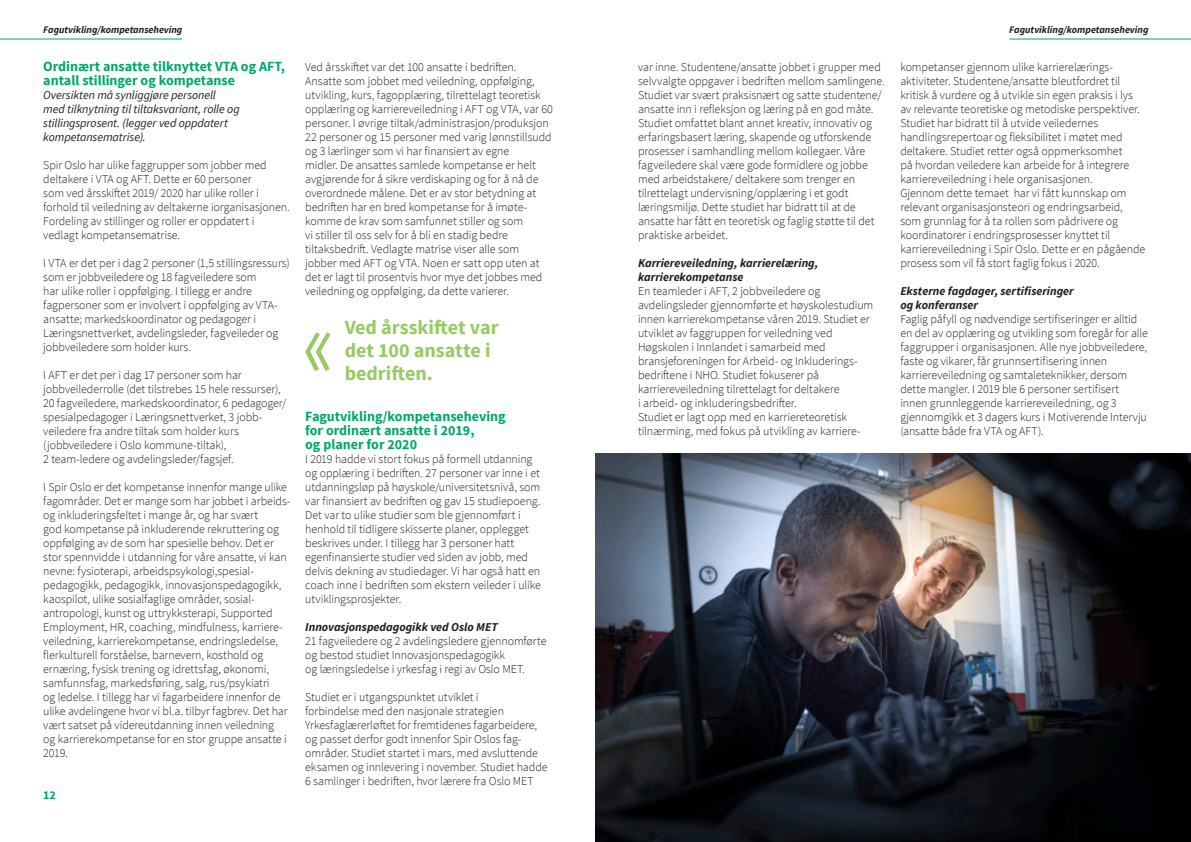
<style>
.page{position:relative;width:1191px;height:842px;background:#fff}
.page>*{position:absolute;margin:0;border:0;box-sizing:border-box;transform-origin:0 0}
.Sitat{font:700 20px/23px "Source Sans Pro";color:#95cb64}
.mengdetekst{font:700 14px/14px "Source Sans Pro";color:#00a868}
.mellomtittel{font:700 14px/14px "Source Sans Pro";color:#00a868}
.mengdetekst-2{font:300 12px/14px "Source Sans Pro";letter-spacing:-.01em;color:#231f20}
.mengdetekst-3{font:italic 700 12px/14px "Source Sans Pro";color:#231f20}
.mengdetekst-4{font:italic 12px/14px "Source Sans Pro";letter-spacing:-.01em;color:#231f20}
.t1{font:700 12px "Source Sans Pro";color:#00a868}
.t2{font:italic 700 10px "Source Sans Pro";color:#231f20}
</style>
<div class="page">
<svg style="left:305px;top:332px;width:25px;height:39px"></svg>
<img style="left:595px;top:454px;width:596px;height:388px">
<hr style="left:0;top:39px;width:182px;height:1px;background:#00a868">
<hr style="left:1009px;top:39px;width:182px;height:1px;background:#00a868">
<p class="t2" style="left:43px;top:23px;width:141px">Fagutvikling/kompetanseheving</p>
<p class="t2" style="left:1009px;top:23px;width:141px">Fagutvikling/kompetanseheving</p>
<p class="mellomtittel" style="left:43px;top:59px;width:243px">Ordinært ansatte tilknyttet VTA og AFT, antall stillinger og kompetanse</p>
<p class="mengdetekst-4" style="left:43px;top:88px;width:198px">Oversikten må synliggjøre personell med tilknytning til tiltaksvariant, rolle og stillingsprosent. (legger ved oppdatert kompetansematrise).</p>
<p class="mengdetekst-2" style="left:43px;top:158px;width:225px">Spir Oslo har ulike faggrupper som jobber med deltakere i VTA og AFT. Dette er 60 personer</p>
<p class="mengdetekst-2" style="left:43px;top:186px;width:248px">som ved årsskiftet 2019/ 2020 har ulike roller i forhold til veiledning av deltakerne iorganisasjonen.<br>Fordeling av stillinger og roller er oppdatert i vedlagt kompetansematrise.</p>
<p class="mengdetekst-2" style="left:43px;top:256px;width:248px">I VTA er det per i dag 2 personer (1,5 stillingsressurs) som er jobbveiledere og 18 fagveiledere som<br>har ulike roller i oppfølging. I tillegg er andre fagpersoner som er involvert i oppfølging av VTA&shy;ansatte; markedskoordinator og pedagoger i Læringsnettverket, avdelingsleder, fagveileder og jobbveiledere som holder kurs.</p>
<p class="mengdetekst-2" style="left:43px;top:368px;width:245px">I AFT er det per i dag 17 personer som har jobbveilederrolle (det tilstrebes 15 hele ressurser), 20 fagveiledere, markedskoordinator, 6 pedagoger/ spesialpedagoger i Læringsnettverket, 3 jobb&shy;veiledere fra andre tiltak som holder kurs (jobbveiledere i Oslo kommune-tiltak),<br>2 team-ledere og avdelingsleder/fagsjef.</p>
<p class="mengdetekst-2" style="left:43px;top:480px;width:249px">I Spir Oslo er det kompetanse innenfor mange ulike fagområder. Det er mange som har jobbet i arbeids&shy;og inkluderingsfeltet i mange år, og har svært<br>god kompetanse på inkluderende rekruttering og oppfølging av de som har spesielle behov. Det er stor spennvidde i utdanning for våre ansatte, vi kan nevne: fysioterapi, arbeidspsykologi,spesial&shy;pedagogikk, pedagogikk, innovasjonspedagogikk, kaospilot, ulike sosialfaglige områder, sosial&shy;antropologi, kunst og uttrykksterapi, Supported Employment, HR, coaching, mindfulness, karriere&shy;veiledning, karrierekompetanse, endringsledelse, flerkulturell forståelse, barnevern, kosthold og ernæring, fysisk trening og idrettsfag, økonomi,</p>
<p class="mengdetekst-2" style="left:43px;top:676px;width:246px">samfunnsfag, markedsføring, salg, rus/psykiatri<br>og ledelse. I tillegg har vi fagarbeidere innenfor de ulike avdelingene hvor vi bl.a. tilbyr fagbrev. Det har vært satset på videreutdanning innen veiledning og karrierekompetanse for en stor gruppe ansatte i 2019.</p>
<p class="t1" style="left:43px;top:787px;width:14px">12</p>
<p class="mengdetekst-2" style="left:305px;top:60px;width:249px">Ved årsskiftet var det 100 ansatte i bedriften.<br>Ansatte som jobbet med veiledning, oppfølging, utvikling, kurs, fagopplæring, tilrettelagt teoretisk opplæring og karriereveiledning i AFT og VTA, var 60 personer. I øvrige tiltak/administrasjon/produksjon</p>
<p class="mengdetekst-2" style="left:305px;top:130px;width:248px">22 personer og 15 personer med varig lønnstillsudd og 3 lærlinger som vi har finansiert av egne<br>midler. De ansattes samlede kompetanse er helt avgjørende for å sikre verdiskaping og for å nå de overordnede målene. Det er av stor betydning at bedriften har en bred kompetanse for å imøte&shy;komme de krav som samfunnet stiller og som<br>vi stiller til oss selv for å bli en stadig bedre tiltaksbedrift. Vedlagte matrise viser alle som jobber med AFT og VTA. Noen er satt opp uten at det er lagt til prosentvis hvor mye det jobbes med veiledning og oppfølging, da dette varierer.</p>
<p class="Sitat" style="left:345px;top:317px;width:156px">Ved årsskiftet var det 100 ansatte i bedriften.</p>
<p class="mengdetekst" style="left:305px;top:409px;width:202px">Fagutvikling/kompetanseheving for ordinært ansatte i 2019,<br>og planer for 2020</p>
<p class="mengdetekst-2" style="left:305px;top:452px;width:237px">I 2019 hadde vi stort fokus på formell utdanning og opplæring i bedriften. 27 personer var inne i et utdanningsløp på høyskole/universitetsnivå, som var finansiert av bedriften og gav 15 studiepoeng.<br>Det var to ulike studier som ble gjennomført i henhold til tidligere skisserte planer, opplegget beskrives under. I tillegg har 3 personer hatt egenfinansierte studier ved siden av jobb, med delvis dekning av studiedager. Vi har også hatt en coach inne i bedriften som ekstern veileder i ulike utviklingsprosjekter.</p>
<p class="mengdetekst-3" style="left:305px;top:619px;width:194px">Innovasjonspedagogikk ved Oslo MET</p>
<p class="mengdetekst-2" style="left:305px;top:634px;width:243px">21 fagveiledere og 2 avdelingsledere gjennomførte og bestod studiet Innovasjonspedagogikk</p>
<p class="mengdetekst-2" style="left:305px;top:662px;width:221px">og læringsledelse i yrkesfag i regi av Oslo MET.</p>
<p class="mengdetekst-2" style="left:305px;top:690px;width:175px">Studiet er i utgangspunktet utviklet i</p>
<p class="mengdetekst-2" style="left:305px;top:704px;width:233px">forbindelse med den nasjonale strategien<br>Yrkesfaglærerløftet for fremtidenes fagarbeidere,</p>
<p class="mengdetekst-2" style="left:305px;top:732px;width:244px">og passet derfor godt innenfor Spir Oslos fag&shy;områder. Studiet startet i mars, med avsluttende eksamen og innlevering i november. Studiet hadde 6 samlinger i bedriften, hvor lærere fra Oslo MET</p>
<p class="mengdetekst-2" style="left:638px;top:60px;width:248px">var inne. Studentene/ansatte jobbet i grupper med selvvalgte oppgaver i bedriften mellom samlingene.</p>
<p class="mengdetekst-2" style="left:638px;top:88px;width:245px">Studiet var svært praksisnært og satte studentene/ ansatte inn i refleksjon og læring på en god måte.<br>Studiet omfattet blant annet kreativ, innovativ og</p>
<p class="mengdetekst-2" style="left:638px;top:130px;width:238px">erfaringsbasert læring, skapende og utforskende prosesser i samhandling mellom kollegaer. Våre fagveiledere skal være gode formidlere og jobbe med arbeidstakere/ deltakere som trenger en tilrettelagt undervisning/opplæring i et godt læringsmiljø. Dette studiet har bidratt til at de ansatte har fått en teoretisk og faglig støtte til det praktiske arbeidet.</p>
<p class="mengdetekst-3" style="left:638px;top:255px;width:182px">Karriereveiledning, karrierelæring, karrierekompetanse</p>
<p class="mengdetekst-2" style="left:638px;top:284px;width:237px">En teamleder i AFT, 2 jobbveiledere og avdelingsleder gjennomførte et høyskolestudium</p>
<p class="mengdetekst-2" style="left:638px;top:312px;width:233px">innen karrierekompetanse våren 2019. Studiet er utviklet av faggruppen for veiledning ved</p>
<p class="mengdetekst-2" style="left:638px;top:340px;width:221px">Høgskolen i Innlandet i samarbeid med bransjeforeningen for Arbeid- og Inkluderings&shy;bedriftene i NHO. Studiet fokuserer på karriereveiledning tilrettelagt for deltakere<br>i arbeid- og inkluderingsbedrifter.</p>
<p class="mengdetekst-2" style="left:638px;top:410px;width:224px">Studiet er lagt opp med en karriereteoretisk tilnærming, med fokus på utvikling av karriere-</p>
<p class="mengdetekst-2" style="left:900px;top:60px;width:246px">kompetanser gjennom ulike karrierelærings&shy;aktiviteter. Studentene/ansatte bleutfordret til kritisk å vurdere og å utvikle sin egen praksis i lys av relevante teoretiske og metodiske perspektiver.<br>Studiet har bidratt til å utvide veiledernes handlingsrepertoar og fleksibilitet i møtet med deltakere. Studiet retter også oppmerksomhet<br>på hvordan veiledere kan arbeide for å integrere karriereveiledning i hele organisasjonen.<br>Gjennom dette temaet har vi fått kunnskap om relevant organisasjonsteori og endringsarbeid, som grunnlag for å ta rollen som pådrivere og koordinatorer i endringsprosesser knyttet til karriereveiledning i Spir Oslo. Dette er en pågående prosess som vil få stort faglig fokus i 2020.</p>
<p class="mengdetekst-3" style="left:900px;top:283px;width:175px">Eksterne fagdager, sertifiseringer og konferanser</p>
<p class="mengdetekst-2" style="left:900px;top:312px;width:249px">Faglig påfyll og nødvendige sertifiseringer er alltid en del av opplæring og utvikling som foregår for alle faggrupper i organisasjonen. Alle nye jobbveiledere, faste og vikarer, får grunnsertifisering innen karriereveiledning og samtaleteknikker, dersom dette mangler. I 2019 ble 6 personer sertifisert innen grunnleggende karriereveiledning, og 3 gjennomgikk et 3 dagers kurs i Motiverende Intervju (ansatte både fra VTA og AFT).</p>
</div>
